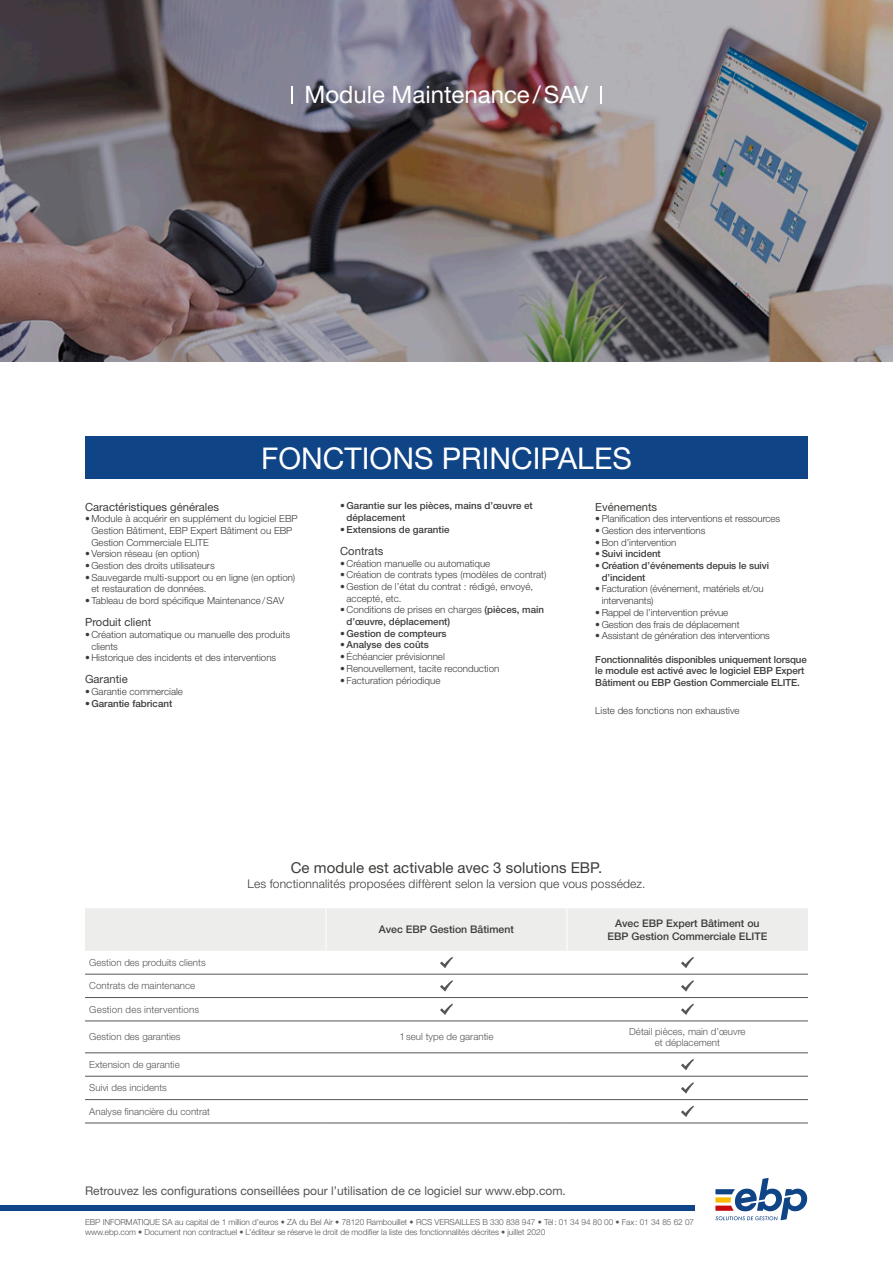
<style>
.page{position:relative;width:893px;height:1263px;background:#fff}
.page>*{position:absolute;margin:0;border:0;box-sizing:border-box;transform-origin:0 0}
.t1{font:30px "Helvetica Neue LT Std";color:#fff}
.Titre-FP-Dos-_2émePa{font:24px "Helvetica Neue LT Std";color:#fff}
.SousTitre-ZOOM-Pts_C{font:15px "Helvetica Neue LT Std";letter-spacing:.005em;color:#3c3c3a}
.t2{font:12px "Helvetica Neue LT Std";color:#545453}
.Texte-ZOOM-Pts_Cles{font:300 12px "Helvetica Neue LT Std";letter-spacing:.015em;color:#3c3c3a}
.Titre-FonctionsPrinc{font:11.25px "Helvetica Neue LT Std";color:#3c3c3a}
.Liste-FonctionsPrinc{font:11.25px "Helvetica Neue LT Std";color:#3c3c3a}
.t3{font:500 10.5px/12.6px "Helvetica Neue LT Std";color:#3c3c3a;text-align:center}
.Liste-FonctionsPrinc-2{font:300 9.75px/11.7px "Helvetica Neue LT Std";color:#3c3c3a}
.Liste-FonctionsPrinc-3{font:500 9.75px/11.7px "Helvetica Neue LT Std";letter-spacing:-.01em;color:#3c3c3a}
.t4{font:300 9.75px/11.7px "Helvetica Neue LT Std";color:#565655;text-align:center}
.Mentions-FonctionsPr{font:300 9.75px "Helvetica Neue LT Std";color:#3c3c3a}
.t5{font:300 9.75px "Helvetica Neue LT Std";letter-spacing:.02em;color:#565655}
.t6{font:300 8.25px/9.9px "Helvetica Neue LT Std";letter-spacing:-.01em;color:#565655}
.s1{font-weight:300}
</style>
<div class="page">
<img style="left:0;top:0;width:893px;height:361px">
<svg style="left:715px;top:1178px;width:92px;height:42px"></svg>
<div style="left:0;top:1205px;width:694px;height:6px;background:#0f4486"></div>
<svg style="left:291px;top:86px;width:1px;height:17px"></svg>
<svg style="left:600px;top:86px;width:2px;height:17px"></svg>
<div style="left:85px;top:437px;width:723px;height:42px;background:#0f4486"></div>
<div style="left:85px;top:908px;width:723px;height:43px;background:#ededec"></div>
<hr style="left:85px;top:974px;width:241px;height:1px;background:#565655">
<hr style="left:326px;top:974px;width:241px;height:1px;background:#565655">
<hr style="left:567px;top:974px;width:241px;height:1px;background:#565655">
<hr style="left:85px;top:997px;width:241px;height:1px;background:#565655">
<hr style="left:326px;top:997px;width:241px;height:1px;background:#565655">
<hr style="left:567px;top:997px;width:241px;height:1px;background:#565655">
<hr style="left:85px;top:1021px;width:241px;height:1px;background:#565655">
<hr style="left:326px;top:1021px;width:241px;height:1px;background:#565655">
<hr style="left:567px;top:1021px;width:241px;height:1px;background:#565655">
<hr style="left:85px;top:1052px;width:241px;height:1px;background:#565655">
<hr style="left:326px;top:1052px;width:241px;height:1px;background:#565655">
<hr style="left:567px;top:1052px;width:241px;height:1px;background:#565655">
<hr style="left:85px;top:1076px;width:241px;height:1px;background:#565655">
<hr style="left:326px;top:1076px;width:241px;height:1px;background:#565655">
<hr style="left:567px;top:1076px;width:241px;height:1px;background:#565655">
<hr style="left:85px;top:1099px;width:241px;height:1px;background:#565655">
<hr style="left:326px;top:1099px;width:241px;height:1px;background:#565655">
<hr style="left:567px;top:1099px;width:241px;height:1px;background:#565655">
<hr style="left:85px;top:1123px;width:241px;height:1px;background:#565655">
<hr style="left:326px;top:1123px;width:241px;height:1px;background:#565655">
<hr style="left:567px;top:1123px;width:241px;height:1px;background:#565655">
<hr style="left:567px;top:908px;width:1px;height:43px;background:#fff">
<hr style="left:326px;top:908px;width:1px;height:43px;background:#fff">
<svg style="left:440px;top:957px;width:13px;height:11px"></svg>
<svg style="left:681px;top:957px;width:13px;height:11px"></svg>
<svg style="left:440px;top:980px;width:13px;height:11px"></svg>
<svg style="left:681px;top:980px;width:13px;height:11px"></svg>
<svg style="left:440px;top:1003px;width:13px;height:12px"></svg>
<svg style="left:681px;top:1003px;width:13px;height:12px"></svg>
<svg style="left:681px;top:1059px;width:13px;height:11px"></svg>
<svg style="left:681px;top:1082px;width:13px;height:11px"></svg>
<svg style="left:681px;top:1106px;width:13px;height:11px"></svg>
<p class="Titre-FP-Dos-_2émePa" style="left:304px;top:80px;width:286px">Module Maintenance/SAV</p>
<p class="t1" style="left:261px;top:440px;width:372px">FONCTIONS PRINCIPALES</p>
<p class="Titre-FonctionsPrinc" style="left:85px;top:500px;width:135px">Caractéristiques générales</p>
<p class="Liste-FonctionsPrinc-2" style="left:91px;top:513px;width:208px;text-indent:-6px">• Module à acquérir en supplément du logiciel EBP<br>Gestion Bâtiment, EBP Expert Bâtiment ou EBP<br>Gestion Commerciale ELITE</p>
<p class="Liste-FonctionsPrinc-2" style="left:85px;top:548px;width:116px">• Version réseau (en option)</p>
<p class="Liste-FonctionsPrinc-2" style="left:85px;top:559px;width:131px">• Gestion des droits utilisateurs</p>
<p class="Liste-FonctionsPrinc-2" style="left:91px;top:571px;width:205px;text-indent:-6px">•Sauvegarde multi-support ou en ligne (en option) et restauration de données.</p>
<p class="Liste-FonctionsPrinc-2" style="left:85px;top:595px;width:201px">• Tableau de bord spécifique Maintenance/SAV</p>
<p class="Titre-FonctionsPrinc" style="left:85px;top:615px;width:68px">Produit client</p>
<p class="Liste-FonctionsPrinc-2" style="left:91px;top:628px;width:200px;text-indent:-6px">• Création automatique ou manuelle des produits clients</p>
<p class="Liste-FonctionsPrinc-2" style="left:85px;top:652px;width:193px">• Historique des incidents et des interventions</p>
<p class="Titre-FonctionsPrinc" style="left:85px;top:672px;width:44px">Garantie</p>
<p class="Liste-FonctionsPrinc-2" style="left:85px;top:685px;width:99px">• Garantie commerciale</p>
<p class="Liste-FonctionsPrinc-3" style="left:85px;top:697px;width:89px">• Garantie fabricant</p>
<p class="Liste-FonctionsPrinc-3" style="left:347px;top:500px;width:188px;text-indent:-6px">• Garantie sur les pièces, mains d’œuvre et déplacement</p>
<p class="Liste-FonctionsPrinc-3" style="left:340px;top:523px;width:111px">•Extensions de garantie</p>
<p class="Liste-FonctionsPrinc" style="left:340px;top:544px;width:45px">Contrats</p>
<p class="Liste-FonctionsPrinc-2" style="left:340px;top:557px;width:152px">• Création manuelle ou automatique</p>
<p class="Liste-FonctionsPrinc-2" style="left:340px;top:569px;width:208px">• Création de contrats types (modèles de contrat)</p>
<p class="Liste-FonctionsPrinc-2" style="left:347px;top:580px;width:188px;text-indent:-6px">• Gestion de l’état du contrat : rédigé, envoyé, accepté, etc.</p>
<p class="Liste-FonctionsPrinc-3" style="left:347px;top:604px;width:199px;text-indent:-6px"><span class="s1">• Conditions de prises en charges</span> (pièces, main d’œuvre, déplacement)</p>
<p class="Liste-FonctionsPrinc-3" style="left:340px;top:627px;width:108px">• Gestion de compteurs</p>
<p class="Liste-FonctionsPrinc-3" style="left:340px;top:639px;width:90px">•Analyse des coûts</p>
<p class="Liste-FonctionsPrinc-2" style="left:340px;top:651px;width:106px">• Échéancier prévisionnel</p>
<p class="Liste-FonctionsPrinc-2" style="left:340px;top:662px;width:161px">•Renouvellement, tacite reconduction</p>
<p class="Liste-FonctionsPrinc-2" style="left:340px;top:674px;width:102px">• Facturation périodique</p>
<p class="Titre-FonctionsPrinc" style="left:595px;top:500px;width:63px">Evénements</p>
<p class="Liste-FonctionsPrinc-2" style="left:595px;top:513px;width:186px">• Planification des interventions et ressources</p>
<p class="Liste-FonctionsPrinc-2" style="left:595px;top:524px;width:112px">• Gestion des interventions</p>
<p class="Liste-FonctionsPrinc-2" style="left:595px;top:536px;width:83px">• Bon d’intervention</p>
<p class="Liste-FonctionsPrinc-3" style="left:595px;top:548px;width:67px">• Suivi incident</p>
<p class="Liste-FonctionsPrinc-3" style="left:602px;top:560px;width:169px;text-indent:-6px">• Création d’événements depuis le suivi d’incident</p>
<p class="Liste-FonctionsPrinc-2" style="left:602px;top:583px;width:164px;text-indent:-6px">• Facturation (événement, matériels et/ou intervenants)</p>
<p class="Liste-FonctionsPrinc-2" style="left:595px;top:606px;width:134px">• Rappel de l’intervention prévue</p>
<p class="Liste-FonctionsPrinc-2" style="left:595px;top:618px;width:146px">• Gestion des frais de déplacement</p>
<p class="Liste-FonctionsPrinc-2" style="left:595px;top:630px;width:176px">• Assistant de génération des interventions</p>
<p class="Liste-FonctionsPrinc-3" style="left:595px;top:653px;width:213px">Fonctionnalités disponibles uniquement lorsque le module est activé avec le logiciel EBP Expert<br>Bâtiment ou EBP Gestion Commerciale ELITE.</p>
<p class="Mentions-FonctionsPr" style="left:595px;top:704px;width:146px">Liste des fonctions non exhaustive</p>
<p class="SousTitre-ZOOM-Pts_C" style="left:291px;top:859px;width:313px">Ce module est activable avec 3 solutions EBP.</p>
<p class="Texte-ZOOM-Pts_Cles" style="left:248px;top:876px;width:399px">Les fonctionnalités proposées diffèrent selon la version que vous possédez.</p>
<p class="t3" style="left:379px;top:923px;width:136px">Avec EBP Gestion Bâtiment</p>
<p class="t3" style="left:608px;top:917px;width:161px">Avec EBP Expert Bâtiment ou<br>EBP Gestion Commerciale ELITE</p>
<p class="t4" style="left:89px;top:956px;width:118px">Gestion des produits clients</p>
<p class="t4" style="left:89px;top:980px;width:108px">Contrats de maintenance</p>
<p class="t5" style="left:89px;top:1003px;width:111px">Gestion des interventions</p>
<p class="t4" style="left:89px;top:1031px;width:93px">Gestion des garanties</p>
<p class="t4" style="left:400px;top:1031px;width:95px">1seul type de garantie</p>
<p class="t4" style="left:629px;top:1025px;width:118px">Détail pièces, main d’œuvre et déplacement</p>
<p class="t4" style="left:89px;top:1058px;width:92px">Extension de garantie</p>
<p class="t4" style="left:89px;top:1082px;width:79px">Suivi des incidents</p>
<p class="t4" style="left:89px;top:1105px;width:122px">Analyse financière du contrat</p>
<p class="t2" style="left:85px;top:1183px;width:482px">Retrouvez les configurations conseillées pour l’utilisation de ce logiciel sur www.ebp.com.</p>
<p class="t6" style="left:85px;top:1217px;width:611px">EBP INFORMATIQUE SA au capital de 1 million d’euros • ZA du Bel Air • 78120 Rambouillet • RCS VERSAILLES B 330 838 947 • Tél: 01 34 94 80 00 • Fax: 01 34 85 62 07 www.ebp.com • Document non contractuel • L’éditeur se réserve le droit de modifier la liste des fonctionnalités décrites • juillet 2020</p>
</div>
